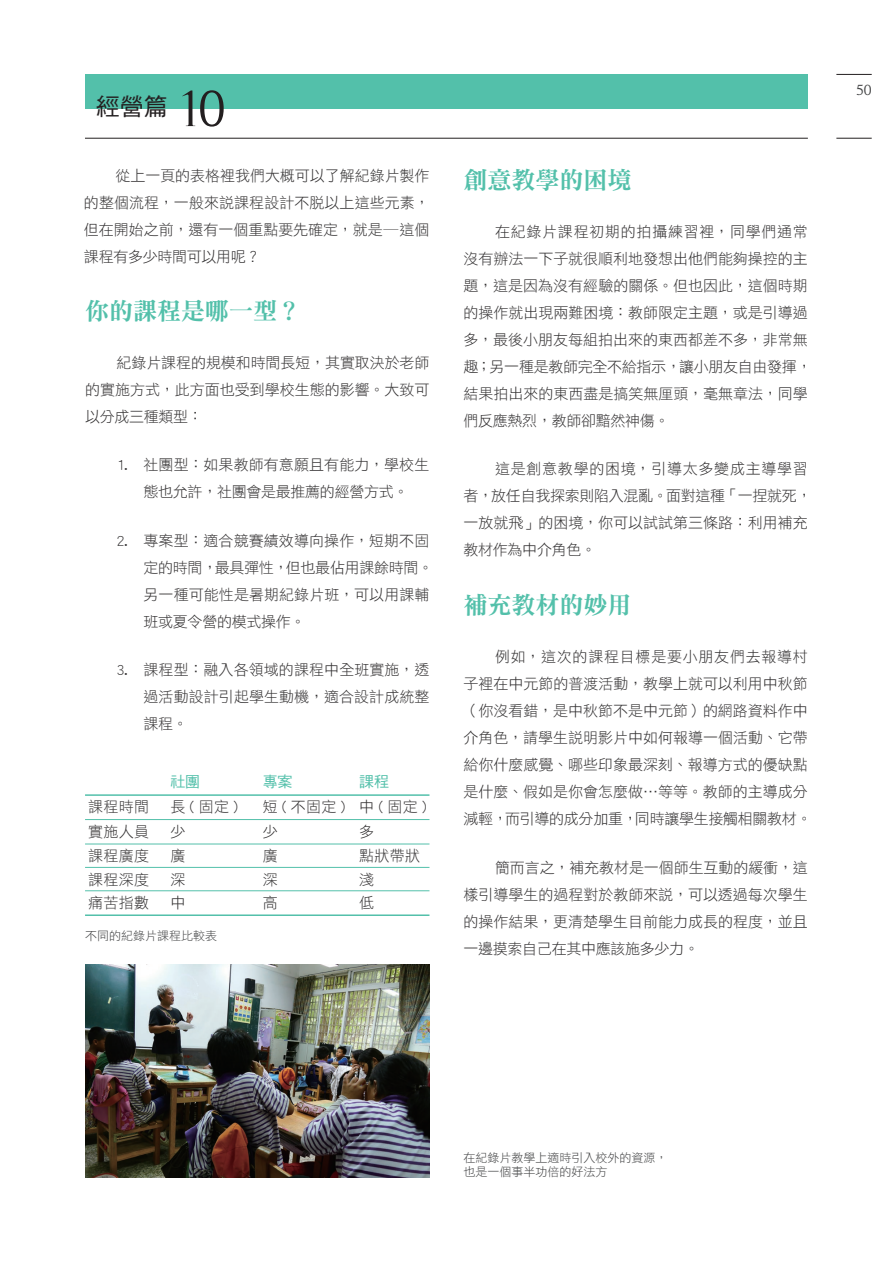
<style>
.page{position:relative;width:893px;height:1263px;background:#fff}
.page>*{position:absolute;margin:0;border:0;box-sizing:border-box;transform-origin:0 0}
.sub{font:52.05px "Timeless";color:#231f20}
.sub_title{font:24px "DFN Ming XB HK BF";color:#53c0aa}
.sub-2{font:24px "DF Hei Std W5";color:#231f20}
.conten{font:15px/27px "DF Hei Std W3";color:#312f30;text-align:justify}
.conten_拷貝{font:15px "DF Hei Std W3";letter-spacing:.02em;color:#312f30}
.before_content{font:15px "DF Hei Std W5";color:#53c0aa}
.t1{font:15px "Timeless";color:#414243}
.small{font:12px "DF Hei Std W3";color:#414243}
</style>
<div class="page">
<hr style="left:836px;top:74px;width:36px;height:1px;background:#231f20">
<hr style="left:836px;top:138px;width:36px;height:1px;background:#231f20">
<hr style="left:85px;top:138px;width:723px;height:1px;background:#231f20">
<div style="left:85px;top:74px;width:723px;height:34px;background:#53c0aa"></div>
<hr style="left:85px;top:794px;width:344px;height:2px;background:#53c0aa">
<hr style="left:85px;top:819px;width:344px;height:1px;background:#53c0aa">
<hr style="left:85px;top:844px;width:344px;height:1px;background:#53c0aa">
<hr style="left:85px;top:867px;width:344px;height:1px;background:#53c0aa">
<hr style="left:85px;top:890px;width:344px;height:1px;background:#53c0aa">
<hr style="left:85px;top:914px;width:344px;height:2px;background:#53c0aa">
<img style="left:85px;top:964px;width:344px;height:214px">
<p class="sub-2" style="left:96px;top:94px;width:73px">經營篇</p>
<p class="sub" style="left:176px;top:79px;width:51px">10</p>
<p class="conten" style="left:84px;top:162px;width:347px;text-indent:32px">從上一頁的表格裡我們大概可以了解紀錄片製作的整個流程，一般來說課程設計不脫以上這些元素，但在開始之前，還有一個重點要先確定，就是─這個課程有多少時間可以用呢？</p>
<p class="sub_title" style="left:85px;top:299px;width:217px">你的課程是哪一型？</p>
<p class="conten" style="left:85px;top:349px;width:346px;text-indent:32px">紀錄片課程的規模和時間長短，其實取決於老師的實施方式，此方面也受到學校生態的影響。大致可以分成三種類型：</p>
<p class="conten" style="left:117px;top:451px;width:314px;text-align:center">1. 社團型：如果教師有意願且有能力，學校生態也允許，社團會是最推薦的經營方式。</p>
<p class="conten" style="left:144px;top:526px;width:291px;text-align:left;text-indent:-27px">2. 專案型：適合競賽績效導向操作，短期不固定的時間，最具彈性，但也最佔用課餘時間。另一種可能性是暑期紀錄片班，可以用課輔班或夏令營的模式操作。</p>
<p class="conten" style="left:144px;top:656px;width:287px;text-indent:-27px">3. 課程型：融入各領域的課程中全班實施，透過活動設計引起學生動機，適合設計成統整課程。</p>
<p class="before_content" style="left:171px;top:773px;width:31px">社團</p>
<p class="before_content" style="left:263px;top:773px;width:31px">專案</p>
<p class="before_content" style="left:359px;top:773px;width:31px">課程</p>
<p class="conten_拷貝" style="left:88px;top:799px;width:62px">課程時間</p>
<p class="conten_拷貝" style="left:171px;top:799px;width:69px">長(固定)</p>
<p class="conten_拷貝" style="left:263px;top:799px;width:84px">短(不固定)</p>
<p class="conten_拷貝" style="left:359px;top:799px;width:69px">中(固定)</p>
<p class="conten_拷貝" style="left:88px;top:824px;width:62px">實施人員</p>
<p class="conten_拷貝" style="left:88px;top:848px;width:62px">課程廣度</p>
<p class="conten_拷貝" style="left:88px;top:871px;width:62px">課程深度</p>
<p class="conten_拷貝" style="left:171px;top:824px;width:16px">少</p>
<p class="conten_拷貝" style="left:263px;top:824px;width:16px">少</p>
<p class="conten_拷貝" style="left:359px;top:824px;width:16px">多</p>
<p class="conten_拷貝" style="left:171px;top:848px;width:16px">廣</p>
<p class="conten_拷貝" style="left:263px;top:848px;width:16px">廣</p>
<p class="conten_拷貝" style="left:359px;top:848px;width:62px">點狀帶狀</p>
<p class="conten_拷貝" style="left:171px;top:871px;width:16px">深</p>
<p class="conten_拷貝" style="left:263px;top:871px;width:16px">深</p>
<p class="conten_拷貝" style="left:359px;top:871px;width:16px">淺</p>
<p class="conten_拷貝" style="left:88px;top:895px;width:62px">痛苦指數</p>
<p class="conten_拷貝" style="left:171px;top:895px;width:16px">中</p>
<p class="conten_拷貝" style="left:263px;top:895px;width:16px">高</p>
<p class="conten_拷貝" style="left:359px;top:895px;width:16px">低</p>
<p class="small" style="left:85px;top:929px;width:133px">不同的紀錄片課程比較表</p>
<p class="sub_title" style="left:463px;top:168px;width:169px">創意教學的困境</p>
<p class="conten" style="left:463px;top:218px;width:350px;text-align:left;text-indent:32px">在紀錄片課程初期的拍攝練習裡，同學們通常沒有辦法一下子就很順利地發想出他們能夠操控的主題，這是因為沒有經驗的關係。但也因此，這個時期的操作就出現兩難困境：教師限定主題，或是引導過多，最後小朋友每組拍出來的東西都差不多，非常無趣；另一種是教師完全不給指示，讓小朋友自由發揮，結果拍出來的東西盡是搞笑無厘頭，毫無章法，同學們反應熱烈，教師卻黯然神傷。</p>
<p class="conten" style="left:463px;top:455px;width:350px;text-align:left;text-indent:32px">這是創意教學的困境，引導太多變成主導學習者，放任自我探索則陷入混亂。面對這種「一捏就死，一放就飛」的困境，你可以試試第三條路：利用補充教材作為中介角色。</p>
<p class="sub_title" style="left:463px;top:593px;width:169px">補充教材的妙用</p>
<p class="conten" style="left:463px;top:643px;width:350px;text-align:left;text-indent:32px">例如，這次的課程目標是要小朋友們去報導村子裡在中元節的普渡活動，教學上就可以利用中秋節（你沒看錯，是中秋節不是中元節）的網路資料作中介角色，請學生說明影片中如何報導一個活動、它帶給你什麼感覺、哪些印象最深刻、報導方式的優缺點是什麼、假如是你會怎麼做…等等。教師的主導成分減輕，而引導的成分加重，同時讓學生接觸相關教材。</p>
<p class="conten" style="left:463px;top:854px;width:346px;text-indent:32px">簡而言之，補充教材是一個師生互動的緩衝，這樣引導學生的過程對於教師來說，可以透過每次學生的操作結果，更清楚學生目前能力成長的程度，並且一邊摸索自己在其中應該施多少力。</p>
<p class="t1" style="left:856px;top:82px;width:17px">50</p>
<p class="small" style="left:463px;top:1151px;width:205px">在紀錄片教學上適時引入校外的資源，</p>
<p class="small" style="left:463px;top:1165px;width:145px">也是一個事半功倍的好法方</p>
</div>
